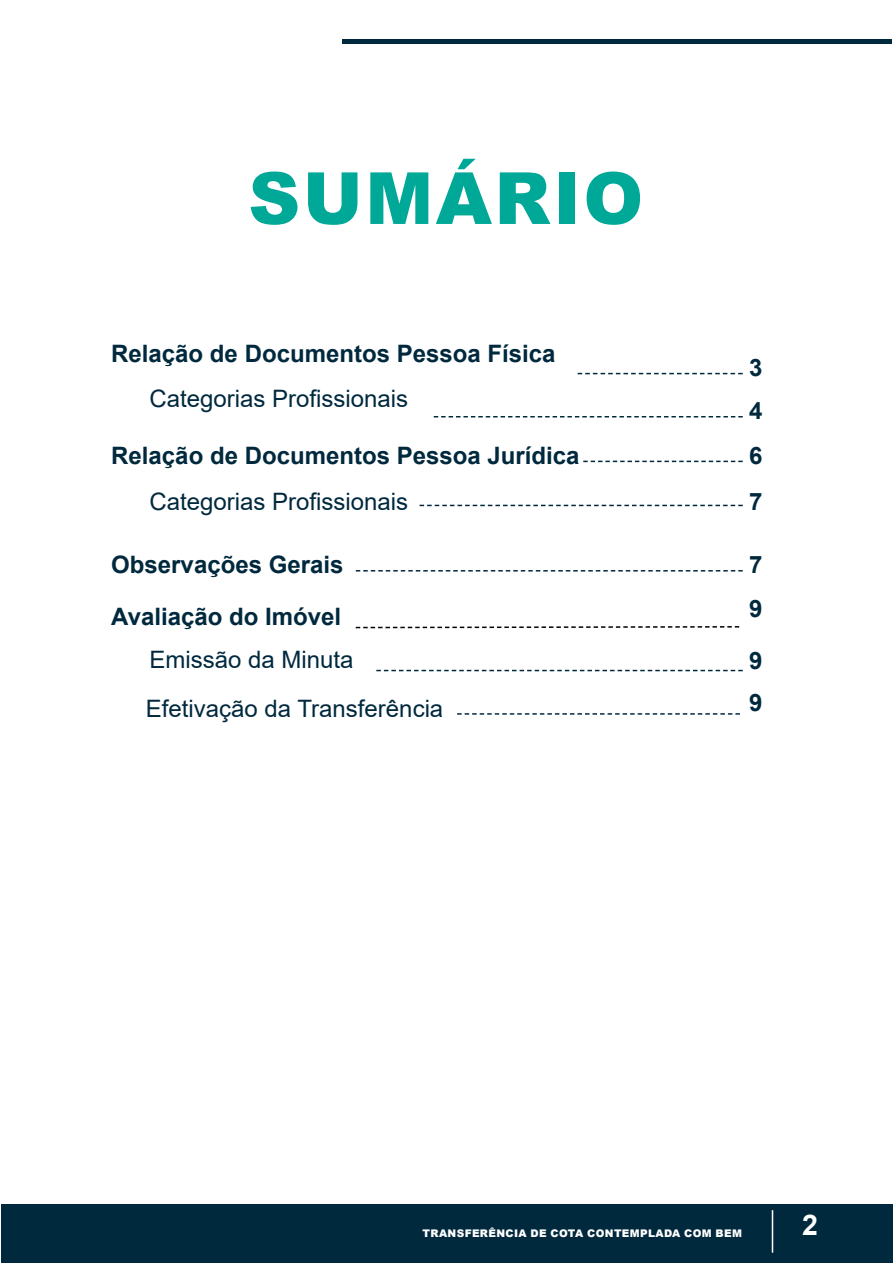
<style>
.page{position:relative;width:893px;height:1263px;background:#fff}
.page>*{position:absolute;margin:0;border:0;box-sizing:border-box;transform-origin:0 0}
.t1{font:900 72px "Arial";letter-spacing:.035em;color:#00a897}
.t2{font:700 28.5px "Arial";color:#fff}
.t3{font:700 24px/44.4px "Arial";color:#00293e}
.t4{font:24px "Arial";color:#00293e}
.t5{font:900 10.5px "Arial";letter-spacing:.035em;color:#fff}
</style>
<div class="page">
<div style="left:1px;top:1204px;width:891px;height:58px;background:#00293e"></div>
<hr style="left:342px;top:40px;width:550px;height:4px;background:#00293e">
<hr style="left:772px;top:1210px;width:1px;height:42px;background:#fff">
<svg style="left:578px;top:373px;width:165px;height:1px"></svg>
<svg style="left:583px;top:461px;width:160px;height:1px"></svg>
<svg style="left:420px;top:505px;width:323px;height:1px"></svg>
<svg style="left:356px;top:570px;width:387px;height:1px"></svg>
<svg style="left:376px;top:670px;width:367px;height:1px"></svg>
<svg style="left:457px;top:713px;width:283px;height:2px"></svg>
<svg style="left:434px;top:416px;width:309px;height:1px"></svg>
<svg style="left:355px;top:626px;width:385px;height:3px"></svg>
<h1 class="t1" style="left:248px;top:146px;width:397px">SUMÁRIO</h1>
<p class="t3" style="left:111px;top:332px;width:446px">Relação de Documentos Pessoa Física</p>
<p class="t4" style="left:150px;top:382px;width:260px">Categorias Profissionais</p>
<p class="t3" style="left:111px;top:433px;width:470px">Relação de Documentos Pessoa Jurídica</p>
<p class="t4" style="left:150px;top:485px;width:260px">Categorias Profissionais</p>
<p class="t3" style="left:111px;top:539px;width:234px;line-height:51.6px">Observações Gerais<br>Avaliação do Imóvel</p>
<p class="t4" style="left:149px;top:643px;width:206px">Emissão da Minuta</p>
<p class="t4" style="left:146px;top:692px;width:299px">Efetivação da Transferência</p>
<p class="t3" style="left:749px;top:346px;width:15px;text-align:justify">3<br>4<br>6<br>7</p>
<p class="t3" style="left:749px;top:543px;width:15px;line-height:43.7px">7<br>9</p>
<p class="t3" style="left:749px;top:640px;width:15px;line-height:41.5px">9<br>9</p>
<p class="t5" style="left:423px;top:1225px;width:321px">TRANSFERÊNCIA DE COTA CONTEMPLADA COM BEM</p>
<p class="t2" style="left:802px;top:1205px;width:17px">2</p>
</div>
